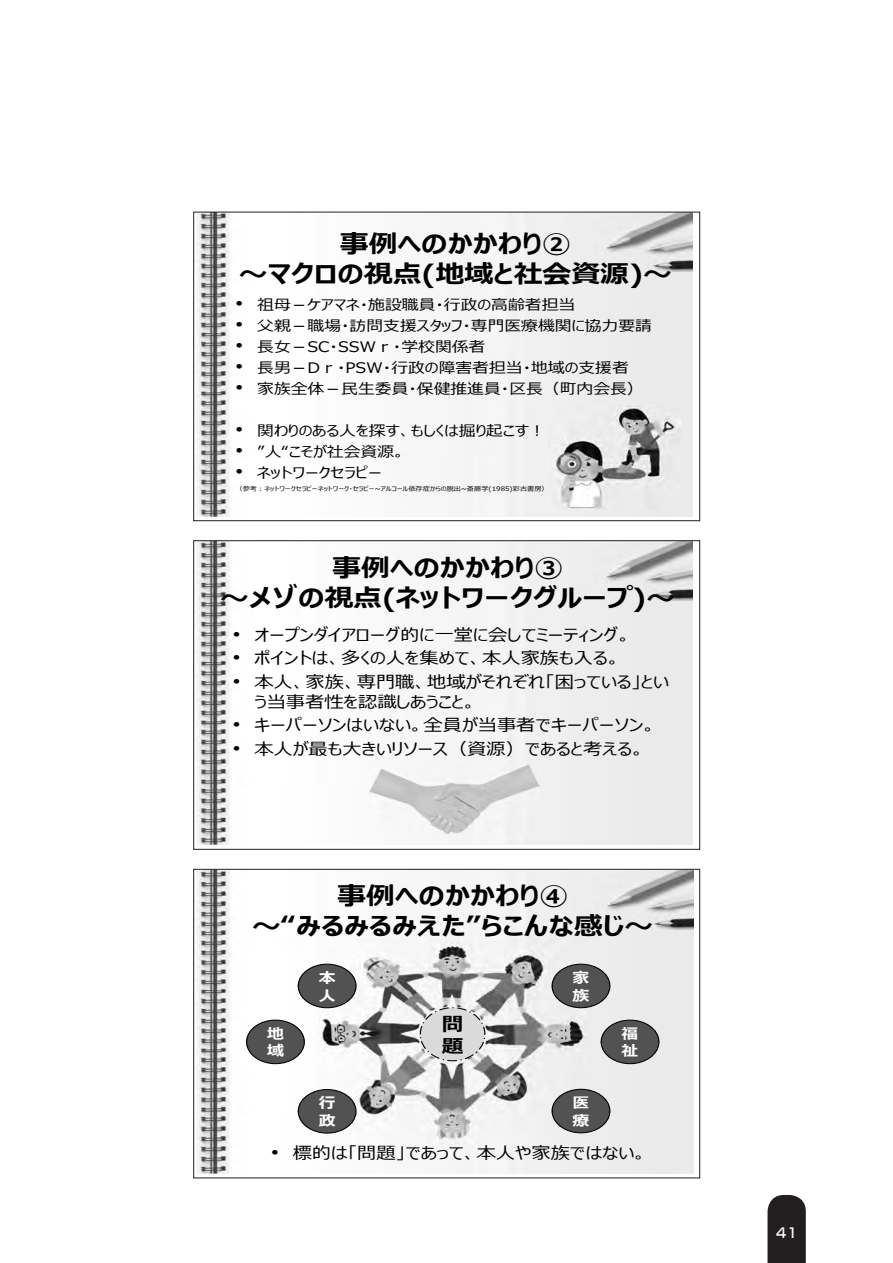
<style>
.page{position:relative;width:893px;height:1263px;background:#fff}
.page>*{position:absolute;margin:0;border:0;box-sizing:border-box;transform-origin:0 0}
.t1{font:700 24.9px/29.8px "Meiryo UI";color:#000;text-align:center;scale:1.16 1}
.t2{font:700 18.6px/22.4px "Meiryo UI";color:#000;scale:1.16 1}
.t3{font:16.65px/20px "Meiryo UI";color:#000;scale:1.16 1}
.t4{font:14.55px "Meiryo UI";color:#000;scale:1.16 1}
.t5{font:700 14.55px/17.4px "Meiryo UI";color:#fff;scale:1.16 1}
.t6{font:500 13.5px "Shin Go Pr 6";color:#fff}
.t7{font:6.15px "Meiryo UI";color:#000;scale:1.16 1}
.s1{font-family:"Arial";font-size:18.6px}
</style>
<div class="page">
<svg style="left:767px;top:1195px;width:39px;height:68px;background:#302c2d"></svg>
<img style="left:196px;top:214px;width:497px;height:302px">
<img style="left:548px;top:406px;width:132px;height:104px">
<div style="left:193px;top:212px;width:507px;height:309px;border:1px solid #231f20"></div>
<img style="left:196px;top:542px;width:497px;height:303px">
<img style="left:369px;top:764px;width:171px;height:69px">
<div style="left:193px;top:540px;width:507px;height:309px;border:1px solid #231f20"></div>
<img style="left:196px;top:871px;width:497px;height:302px">
<img style="left:320px;top:940px;width:266px;height:204px">
<svg style="left:420px;top:1007px;width:65px;height:54px;background:#d2d2d2"></svg>
<svg style="left:298px;top:964px;width:59px;height:44px"></svg>
<svg style="left:551px;top:964px;width:59px;height:44px;background:#6d6d6d"></svg>
<svg style="left:246px;top:1019px;width:59px;height:45px"></svg>
<svg style="left:551px;top:1089px;width:59px;height:44px;background:#6d6d6d"></svg>
<svg style="left:298px;top:1089px;width:59px;height:45px"></svg>
<svg style="left:601px;top:1019px;width:58px;height:45px;background:#6d6d6d"></svg>
<div style="left:193px;top:869px;width:507px;height:309px;border:1px solid #231f20"></div>
<h1 class="t1" style="left:239px;top:231px;width:375px">事例へのかかわり②<br>〜マクロの視点(地域と社会資源)〜</h1>
<p class="t4" style="left:236px;top:295px;width:294px"><span class="s1">•</span> 祖⺟－ケアマネ・施設職員・⾏政の高齢者担当</p>
<p class="t4" style="left:236px;top:316px;width:361px"><span class="s1">•</span> 父親－職場・訪問支援スタッフ・専門医療機関に協⼒要請</p>
<p class="t4" style="left:236px;top:337px;width:217px"><span class="s1">•</span> ⻑⼥－SC・SSWｒ・学校関係者</p>
<p class="t4" style="left:236px;top:358px;width:341px"><span class="s1">•</span> ⻑男－Dｒ・PSW・⾏政の障害者担当・地域の支援者</p>
<p class="t4" style="left:236px;top:379px;width:353px"><span class="s1">•</span> 家族全体－⺠生委員・保健推進員・区⻑（町内会⻑）</p>
<p class="t4" style="left:236px;top:421px;width:269px"><span class="s1">•</span> 関わりのある⼈を探す、もしくは掘り起こす！</p>
<p class="t4" style="left:236px;top:442px;width:148px"><span class="s1">•</span> ”⼈“こそが社会資源。</p>
<p class="t4" style="left:236px;top:463px;width:128px"><span class="s1">•</span> ネットワークセラピー</p>
<p class="t7" style="left:236px;top:485px;width:272px">（参考：ネットワークセラピーネットワーク・セラピー∼アルコール依存症からの脱出∼斎藤学(1985)彩古書房）</p>
<h1 class="t1" style="left:220px;top:554px;width:394px">事例へのかかわり③<br>〜メゾの視点(ネットワークグループ)〜</h1>
<p class="t3" style="left:233px;top:626px;width:345px"><span class="s1">•</span> オープンダイアローグ的に一堂に会してミーティング。</p>
<p class="t3" style="left:233px;top:649px;width:336px"><span class="s1">•</span> ポイントは、多くの⼈を集めて、本⼈家族も入る。</p>
<p class="t3" style="left:254px;top:673px;width:359px;text-indent:-22px"><span class="s1">•</span> 本⼈、家族、専門職、地域がそれぞれ「困っている」という当事者性を認識しあうこと。</p>
<p class="t3" style="left:233px;top:716px;width:366px"><span class="s1">•</span> キーパーソンはいない。全員が当事者でキーパーソン。</p>
<p class="t3" style="left:233px;top:740px;width:357px"><span class="s1">•</span> 本⼈が最も大きいリソース（資源）であると考える。</p>
<h1 class="t1" style="left:252px;top:883px;width:348px">事例へのかかわり④<br>〜“みるみるみえた”らこんな感じ〜</h1>
<p class="t5" style="left:267px;top:1026px;width:16px">地域</p>
<p class="t5" style="left:319px;top:970px;width:16px">本人</p>
<p class="t5" style="left:572px;top:970px;width:16px">家族</p>
<p class="t5" style="left:319px;top:1095px;width:16px">⾏政</p>
<p class="t2" style="left:442px;top:1013px;width:20px">問題</p>
<p class="t5" style="left:572px;top:1095px;width:16px">医療</p>
<p class="t5" style="left:622px;top:1026px;width:16px">福祉</p>
<p class="t3" style="left:271px;top:1144px;width:326px"><span class="s1">•</span> 標的は「問題」であって、本⼈や家族ではない。</p>
<p class="t6" style="left:776px;top:1222px;width:23px">41</p>
</div>
